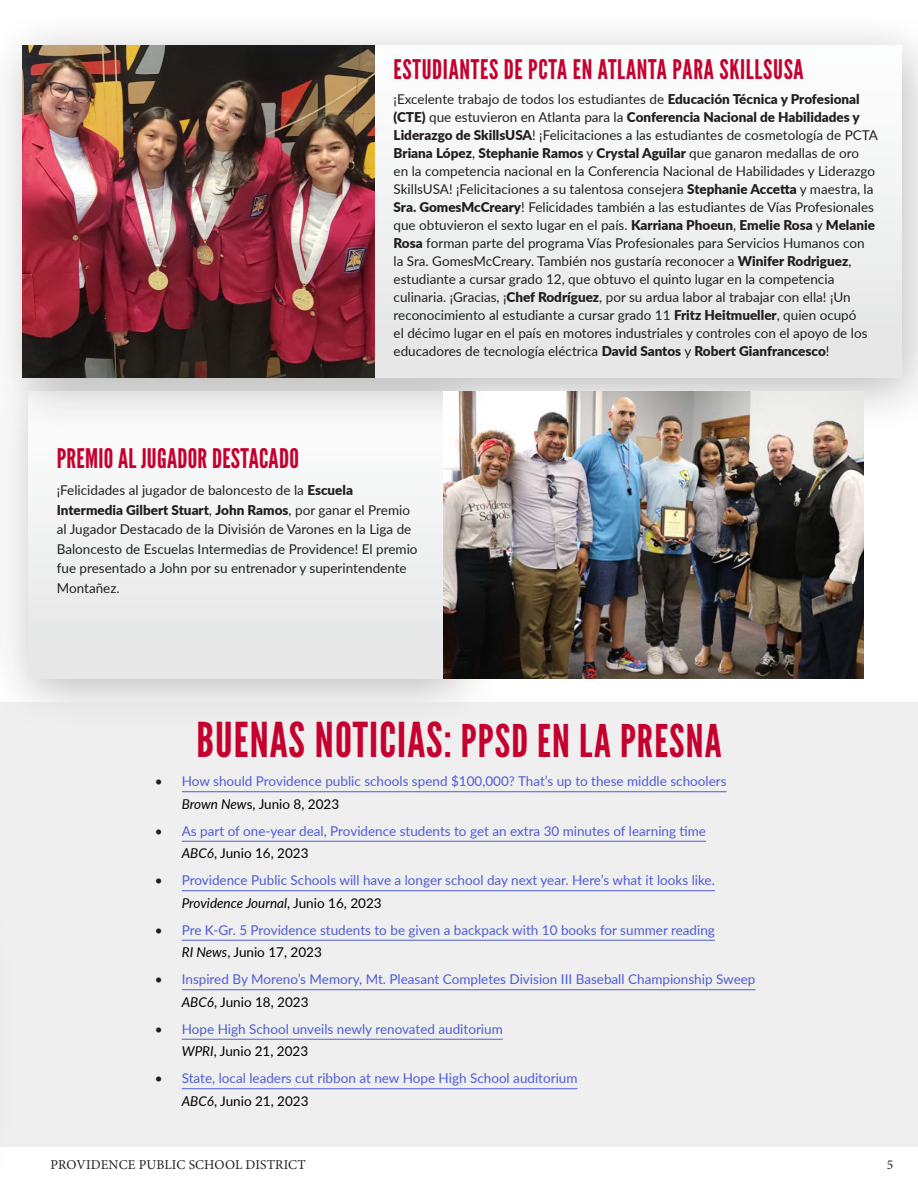
<style>
.page{position:relative;width:918px;height:1188px;background:#fff}
.page>*{position:absolute;margin:0;border:0;box-sizing:border-box;transform-origin:0 0}
.League_Gothic_24pt_B{font:45px "League Gothic";letter-spacing:.025em;color:#c5002e}
.Lato_Light_8pt_Black{font:27px "League Gothic";letter-spacing:.025em;color:#c5002e}
.Lato_Light_8pt_Black-2{font:13.5px/18px "Lato";color:#231f20}
.t1{font:13.5px/22.5px "Lato";color:#4f5cd6}
.t2{font:13.5px "Minion Pro";letter-spacing:.01em;color:#231f20}
.s1{font-weight:900}
.s2{font-size:48px}
.s3{color:#231f20}
.s4{font-style:italic;color:#000}
.s5{color:#000}
</style>
<div class="page">
<div style="left:0;top:355px;width:502px;height:380px;background:#231f20;opacity:.3"></div>
<div style="left:28px;top:392px;width:422px;height:287px;background:#eef0ef"></div>
<div style="left:0;top:337px;width:16px;height:380px;background:#f6f5f6"></div>
<div style="left:0;top:9px;width:918px;height:425px;background:#231f20;opacity:.3"></div>
<div style="left:23px;top:46px;width:878px;height:332px;background:#f0f2f2"></div>
<img style="left:23px;top:46px;width:352px;height:332px">
<div style="left:0;top:702px;width:918px;height:444px;background:#efefef"></div>
<hr style="left:182px;top:791px;width:545px;height:1px;background:#4f5cd6">
<hr style="left:182px;top:841px;width:524px;height:1px;background:#4f5cd6">
<hr style="left:182px;top:890px;width:533px;height:1px;background:#4f5cd6">
<hr style="left:182px;top:940px;width:533px;height:1px;background:#4f5cd6">
<hr style="left:182px;top:989px;width:574px;height:1px;background:#4f5cd6">
<hr style="left:182px;top:1039px;width:321px;height:1px;background:#4f5cd6">
<hr style="left:182px;top:1088px;width:396px;height:1px;background:#4f5cd6">
<img style="left:443px;top:391px;width:421px;height:288px">
<p class="Lato_Light_8pt_Black" style="left:394px;top:53px;width:412px">ESTUDIANTES DE PCTA EN ATLANTA PARA SKILLSUSA</p>
<p class="Lato_Light_8pt_Black-2" style="left:394px;top:90px;width:486px">¡Excelente trabajo de todos los estudiantes de <span class="s1">Educación Técnica y Profesional (CTE)</span> que estuvieron en Atlanta para la <span class="s1">Conferencia Nacional de Habilidades y Liderazgo de SkillsUSA</span>! ¡Felicitaciones a las estudiantes de cosmetología de PCTA <span class="s1">Briana López</span>, <span class="s1">Stephanie Ramos</span> y <span class="s1">Crystal Aguilar</span> que ganaron medallas de oro<br>en la competencia nacional en la Conferencia Nacional de Habilidades y Liderazgo SkillsUSA! ¡Felicitaciones a su talentosa consejera <span class="s1">Stephanie Accetta</span> y maestra, la <span class="s1">Sra. GomesMcCreary</span>! Felicidades también a las estudiantes de Vías Profesionales que obtuvieron el sexto lugar en el país. <span class="s1">Karriana Phoeun</span>, <span class="s1">Emelie Rosa</span> y <span class="s1">Melanie Rosa</span> forman parte del programa Vías Profesionales para Servicios Humanos con<br>la Sra. GomesMcCreary. También nos gustaría reconocer a <span class="s1">Winifer Rodriguez</span>, estudiante a cursar grado 12, que obtuvo el quinto lugar en la competencia culinaria. ¡Gracias, ¡<span class="s1">Chef Rodríguez</span>, por su ardua labor al trabajar con ella! ¡Un reconocimiento al estudiante a cursar grado 11 <span class="s1">Fritz Heitmueller</span>, quien ocupó<br>el décimo lugar en el país en motores industriales y controles con el apoyo de los educadores de tecnología eléctrica <span class="s1">David Santos</span> y <span class="s1">Robert Gianfrancesco</span>!</p>
<p class="Lato_Light_8pt_Black" style="left:57px;top:443px;width:244px">PREMIO AL JUGADOR DESTACADO</p>
<p class="Lato_Light_8pt_Black-2" style="left:57px;top:480px;width:362px;line-height:19.5px">¡Felicidades al jugador de baloncesto de la <span class="s1">Escuela Intermedia Gilbert Stuart</span>, <span class="s1">John Ramos</span>, por ganar el Premio al Jugador Destacado de la División de Varones en la Liga de Baloncesto de Escuelas Intermedias de Providence! El premio fue presentado a John por su entrenador y superintendente Montañez.</p>
<p class="League_Gothic_24pt_B" style="left:196px;top:714px;width:527px"><span class="s2">BUENAS NOTICIAS</span>: PPSD EN LA PRESNA</p>
<p class="t1" style="left:182px;top:770px;width:546px;text-indent:-27px"><span class="s3">•</span> How should Providence public schools spend $100,000? That’s up to these middle schoolers<br><span class="s4">Brown New</span><span class="s5">s, Junio 8, 2023</span></p>
<p class="t1" style="left:182px;top:819px;width:526px;text-indent:-27px"><span class="s3">•</span> As part of one-year deal, Providence students to get an extra 30 minutes of learning time<br><span class="s4">ABC6</span><span class="s5">, Junio 16, 2023</span></p>
<p class="t1" style="left:182px;top:869px;width:535px;text-indent:-27px"><span class="s3">•</span> Providence Public Schools will have a longer school day next year. Here’s what it looks like.<br><span class="s4">Providence Journal</span><span class="s5">, Junio 16, 2023</span></p>
<p class="t1" style="left:182px;top:918px;width:535px;text-indent:-27px"><span class="s3">•</span> Pre K-Gr. 5 Providence students to be given a backpack with 10 books for summer reading<br><span class="s4">RI News</span><span class="s5">, Junio 17, 2023</span></p>
<p class="t1" style="left:182px;top:968px;width:575px;text-indent:-27px"><span class="s3">•</span> Inspired By Moreno’s Memory, Mt. Pleasant Completes Division III Baseball Championship Sweep<br><span class="s4">ABC6</span><span class="s5">, Junio 18, 2023</span></p>
<p class="t1" style="left:182px;top:1017px;width:323px;text-indent:-27px"><span class="s3">•</span> Hope High School unveils newly renovated auditorium<br><span class="s4">WPRI</span><span class="s5">, Junio 21, 2023</span></p>
<p class="t1" style="left:182px;top:1067px;width:397px;text-indent:-27px"><span class="s3">•</span> State, local leaders cut ribbon at new Hope High School auditorium<br><span class="s4">ABC6</span><span class="s5">, Junio 21, 2023</span></p>
<p class="t2" style="left:50px;top:1155px;width:257px">PROVIDENCE PUBLIC SCHOOL DISTRICT</p>
<p class="t2" style="left:887px;top:1155px;width:8px">5</p>
</div>
